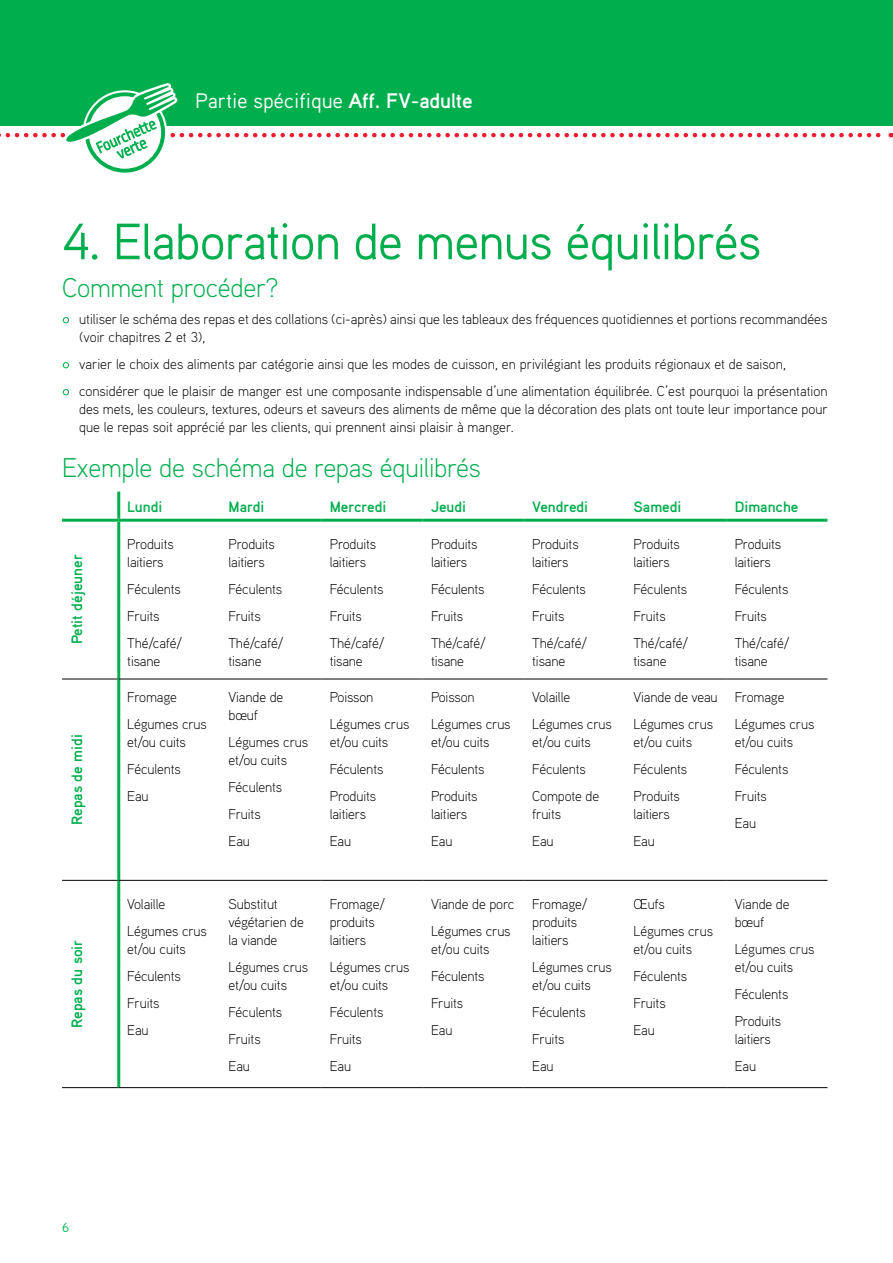
<style>
.page{position:relative;width:893px;height:1263px;background:#fff}
.page>*{position:absolute;margin:0;border:0;box-sizing:border-box;transform-origin:0 0}
.t1{font:51px "Aaux Pro OT";letter-spacing:-.03em;color:#00ae4d}
.t2{font:300 27px "Aaux Pro OT";letter-spacing:-.01em;color:#00ae4d}
.t3{font:21px "Aaux Pro OT";letter-spacing:-.01em;color:#fff}
.t4{font:700 15px "Aaux Pro OT";color:#00ae4d}
.t5{font:300 14.25px/27px "Aaux Pro OT";letter-spacing:-.01em;color:#000}
.t6{font:13.05px "Aaux Pro OT";color:#00ae4d}
.s1{font-weight:700}
.s2{font-size:18px;color:#00ae4d}
</style>
<div class="page">
<div style="left:0;top:0;width:893px;height:126px;background:#00ae4d"></div>
<svg style="left:0;top:83px;width:892px;height:90px"></svg>
<hr style="left:117px;top:492px;width:3px;height:27px;background:#00ae4d">
<hr style="left:62px;top:679px;width:57px;height:1px;background:#000">
<hr style="left:62px;top:880px;width:57px;height:1px;background:#000">
<hr style="left:62px;top:1087px;width:57px;height:1px;background:#000">
<hr style="left:62px;top:519px;width:57px;height:3px;background:#00ae4d">
<hr style="left:117px;top:522px;width:3px;height:157px;background:#00ae4d">
<hr style="left:119px;top:519px;width:101px;height:3px;background:#00ae4d">
<hr style="left:220px;top:519px;width:101px;height:3px;background:#00ae4d">
<hr style="left:321px;top:519px;width:101px;height:3px;background:#00ae4d">
<hr style="left:422px;top:519px;width:102px;height:3px;background:#00ae4d">
<hr style="left:524px;top:519px;width:101px;height:3px;background:#00ae4d">
<hr style="left:625px;top:519px;width:101px;height:3px;background:#00ae4d">
<hr style="left:726px;top:519px;width:101px;height:3px;background:#00ae4d">
<hr style="left:117px;top:679px;width:3px;height:201px;background:#00ae4d">
<hr style="left:119px;top:679px;width:101px;height:1px;background:#000">
<hr style="left:220px;top:679px;width:101px;height:1px;background:#000">
<hr style="left:321px;top:679px;width:101px;height:1px;background:#000">
<hr style="left:422px;top:679px;width:102px;height:1px;background:#000">
<hr style="left:524px;top:679px;width:101px;height:1px;background:#000">
<hr style="left:625px;top:679px;width:101px;height:1px;background:#000">
<hr style="left:726px;top:679px;width:101px;height:1px;background:#000">
<hr style="left:117px;top:880px;width:3px;height:207px;background:#00ae4d">
<hr style="left:119px;top:880px;width:101px;height:1px;background:#000">
<hr style="left:119px;top:1087px;width:101px;height:1px;background:#000">
<hr style="left:220px;top:880px;width:101px;height:1px;background:#000">
<hr style="left:220px;top:1087px;width:101px;height:1px;background:#000">
<hr style="left:321px;top:880px;width:101px;height:1px;background:#000">
<hr style="left:321px;top:1087px;width:101px;height:1px;background:#000">
<hr style="left:422px;top:880px;width:102px;height:1px;background:#000">
<hr style="left:422px;top:1087px;width:102px;height:1px;background:#000">
<hr style="left:524px;top:880px;width:101px;height:1px;background:#000">
<hr style="left:524px;top:1087px;width:101px;height:1px;background:#000">
<hr style="left:625px;top:880px;width:101px;height:1px;background:#000">
<hr style="left:625px;top:1087px;width:101px;height:1px;background:#000">
<hr style="left:726px;top:880px;width:101px;height:1px;background:#000">
<hr style="left:726px;top:1087px;width:101px;height:1px;background:#000">
<h3 class="t3" style="left:195px;top:87px;width:279px">Partie spécifique <span class="s1">Aff. FV-adulte</span></h3>
<h1 class="t1" style="left:62px;top:209px;width:701px">4. Elaboration de menus équilibrés</h1>
<h2 class="t2" style="left:62px;top:271px;width:218px">Comment procéder?</h2>
<p class="t5" style="left:79px;top:310px;width:750px;line-height:18px;text-indent:-17px"><span class="s2">•</span> utiliser le schéma des repas et des collations (ci-après) ainsi que les tableaux des fréquences quotidiennes et portions recommandées (voir chapitres 2 et 3),</p>
<p class="t5" style="left:62px;top:350px;width:725px"><span class="s2">•</span> varier le choix des aliments par catégorie ainsi que les modes de cuisson, en privilégiant les produits régionaux et de saison,</p>
<p class="t5" style="left:79px;top:382px;width:750px;line-height:18px;text-align:justify;text-indent:-17px"><span class="s2">•</span> considérer que le plaisir de manger est une composante indispensable d’une alimentation équilibrée. C’est pourquoi la présentation des mets, les couleurs, textures, odeurs et saveurs des aliments de même que la décoration des plats ont toute leur importance pour que le repas soit apprécié par les clients, qui prennent ainsi plaisir à manger.</p>
<h2 class="t2" style="left:62px;top:451px;width:420px">Exemple de schéma de repas équilibrés</h2>
<p class="t4" style="left:127px;top:497px;width:37px">Lundi</p>
<p class="t4" style="left:229px;top:497px;width:37px">Mardi</p>
<p class="t4" style="left:330px;top:497px;width:58px">Mercredi</p>
<p class="t4" style="left:431px;top:497px;width:37px">Jeudi</p>
<p class="t4" style="left:532px;top:497px;width:57px">Vendredi</p>
<p class="t4" style="left:633px;top:497px;width:49px">Samedi</p>
<p class="t4" style="left:735px;top:497px;width:65px">Dimanche</p>
<p class="t4" style="left:67px;top:644px;width:91px;rotate:-90deg">Petit déjeuner</p>
<p class="t4" style="left:67px;top:825px;width:92px;rotate:-90deg">Repas de midi</p>
<p class="t4" style="left:67px;top:1028px;width:90px;rotate:-90deg">Repas du soir</p>
<p class="t5" style="left:127px;top:535px;width:48px;line-height:18px">Produits laitiers</p>
<p class="t5" style="left:127px;top:575px;width:56px">Féculents<br>Fruits<br>Thé/café/</p>
<p class="t5" style="left:127px;top:647px;width:35px">tisane</p>
<p class="t5" style="left:127px;top:683px;width:81px">Fromage<br>Légumes crus</p>
<p class="t5" style="left:127px;top:728px;width:60px">et/ou cuits<br>Féculents<br>Eau</p>
<p class="t5" style="left:127px;top:890px;width:81px">Volaille<br>Légumes crus</p>
<p class="t5" style="left:127px;top:935px;width:60px">et/ou cuits<br>Féculents<br>Fruits<br>Eau</p>
<p class="t5" style="left:229px;top:535px;width:48px;line-height:18px">Produits laitiers</p>
<p class="t5" style="left:229px;top:575px;width:56px">Féculents<br>Fruits<br>Thé/café/</p>
<p class="t5" style="left:229px;top:647px;width:35px">tisane</p>
<p class="t5" style="left:229px;top:688px;width:56px;line-height:18px">Viande de bœuf</p>
<p class="t5" style="left:229px;top:733px;width:81px;line-height:18px">Légumes crus et/ou cuits</p>
<p class="t5" style="left:229px;top:773px;width:55px">Féculents<br>Fruits<br>Eau</p>
<p class="t5" style="left:229px;top:895px;width:77px;line-height:18px">Substitut végétarien de la viande</p>
<p class="t5" style="left:229px;top:958px;width:81px;line-height:18px">Légumes crus et/ou cuits</p>
<p class="t5" style="left:229px;top:998px;width:55px">Féculents<br>Fruits<br>Eau</p>
<p class="t5" style="left:330px;top:535px;width:48px;line-height:18px">Produits laitiers</p>
<p class="t5" style="left:330px;top:575px;width:56px">Féculents<br>Fruits<br>Thé/café/</p>
<p class="t5" style="left:330px;top:647px;width:35px">tisane</p>
<p class="t5" style="left:330px;top:683px;width:81px">Poisson<br>Légumes crus</p>
<p class="t5" style="left:330px;top:728px;width:60px">et/ou cuits<br>Féculents<br>Produits</p>
<p class="t5" style="left:330px;top:800px;width:38px">laitiers<br>Eau</p>
<p class="t5" style="left:330px;top:895px;width:57px;line-height:18px">Fromage/ produits laitiers</p>
<p class="t5" style="left:330px;top:958px;width:81px;line-height:18px">Légumes crus et/ou cuits</p>
<p class="t5" style="left:330px;top:998px;width:55px">Féculents<br>Fruits<br>Eau</p>
<p class="t5" style="left:431px;top:535px;width:48px;line-height:18px">Produits laitiers</p>
<p class="t5" style="left:431px;top:575px;width:56px">Féculents<br>Fruits<br>Thé/café/</p>
<p class="t5" style="left:431px;top:647px;width:35px">tisane</p>
<p class="t5" style="left:431px;top:683px;width:81px">Poisson<br>Légumes crus</p>
<p class="t5" style="left:431px;top:728px;width:60px">et/ou cuits<br>Féculents<br>Produits</p>
<p class="t5" style="left:431px;top:800px;width:38px">laitiers<br>Eau</p>
<p class="t5" style="left:532px;top:535px;width:48px;line-height:18px">Produits laitiers</p>
<p class="t5" style="left:532px;top:575px;width:56px">Féculents<br>Fruits<br>Thé/café/</p>
<p class="t5" style="left:532px;top:647px;width:35px">tisane</p>
<p class="t5" style="left:532px;top:683px;width:81px">Volaille<br>Légumes crus</p>
<p class="t5" style="left:532px;top:728px;width:69px">et/ou cuits<br>Féculents<br>Compote de</p>
<p class="t5" style="left:532px;top:800px;width:30px">fruits<br>Eau</p>
<p class="t5" style="left:431px;top:890px;width:85px">Viande de porc<br>Légumes crus</p>
<p class="t5" style="left:431px;top:935px;width:60px">et/ou cuits<br>Féculents<br>Fruits<br>Eau</p>
<p class="t5" style="left:532px;top:895px;width:57px;line-height:18px">Fromage/ produits laitiers</p>
<p class="t5" style="left:532px;top:958px;width:81px;line-height:18px">Légumes crus et/ou cuits</p>
<p class="t5" style="left:532px;top:998px;width:55px">Féculents<br>Fruits<br>Eau</p>
<p class="t5" style="left:633px;top:535px;width:48px;line-height:18px">Produits laitiers</p>
<p class="t5" style="left:633px;top:575px;width:56px">Féculents<br>Fruits<br>Thé/café/</p>
<p class="t5" style="left:633px;top:647px;width:35px">tisane</p>
<p class="t5" style="left:633px;top:683px;width:86px">Viande de veau<br>Légumes crus</p>
<p class="t5" style="left:633px;top:728px;width:60px">et/ou cuits<br>Féculents<br>Produits</p>
<p class="t5" style="left:633px;top:800px;width:38px">laitiers<br>Eau</p>
<p class="t5" style="left:735px;top:535px;width:48px;line-height:18px">Produits laitiers</p>
<p class="t5" style="left:735px;top:575px;width:56px">Féculents<br>Fruits<br>Thé/café/</p>
<p class="t5" style="left:735px;top:647px;width:35px">tisane</p>
<p class="t5" style="left:735px;top:683px;width:81px">Fromage<br>Légumes crus</p>
<p class="t5" style="left:735px;top:728px;width:60px">et/ou cuits<br>Féculents<br>Fruits<br>Eau</p>
<p class="t5" style="left:633px;top:890px;width:81px">Œufs<br>Légumes crus</p>
<p class="t5" style="left:633px;top:935px;width:60px">et/ou cuits<br>Féculents<br>Fruits<br>Eau</p>
<p class="t5" style="left:735px;top:895px;width:56px;line-height:18px">Viande de bœuf</p>
<p class="t5" style="left:735px;top:940px;width:81px;line-height:18px">Légumes crus et/ou cuits</p>
<p class="t5" style="left:735px;top:980px;width:55px">Féculents<br>Produits</p>
<p class="t5" style="left:735px;top:1025px;width:38px">laitiers<br>Eau</p>
<p class="t6" style="left:62px;top:1219px;width:9px">6</p>
</div>
